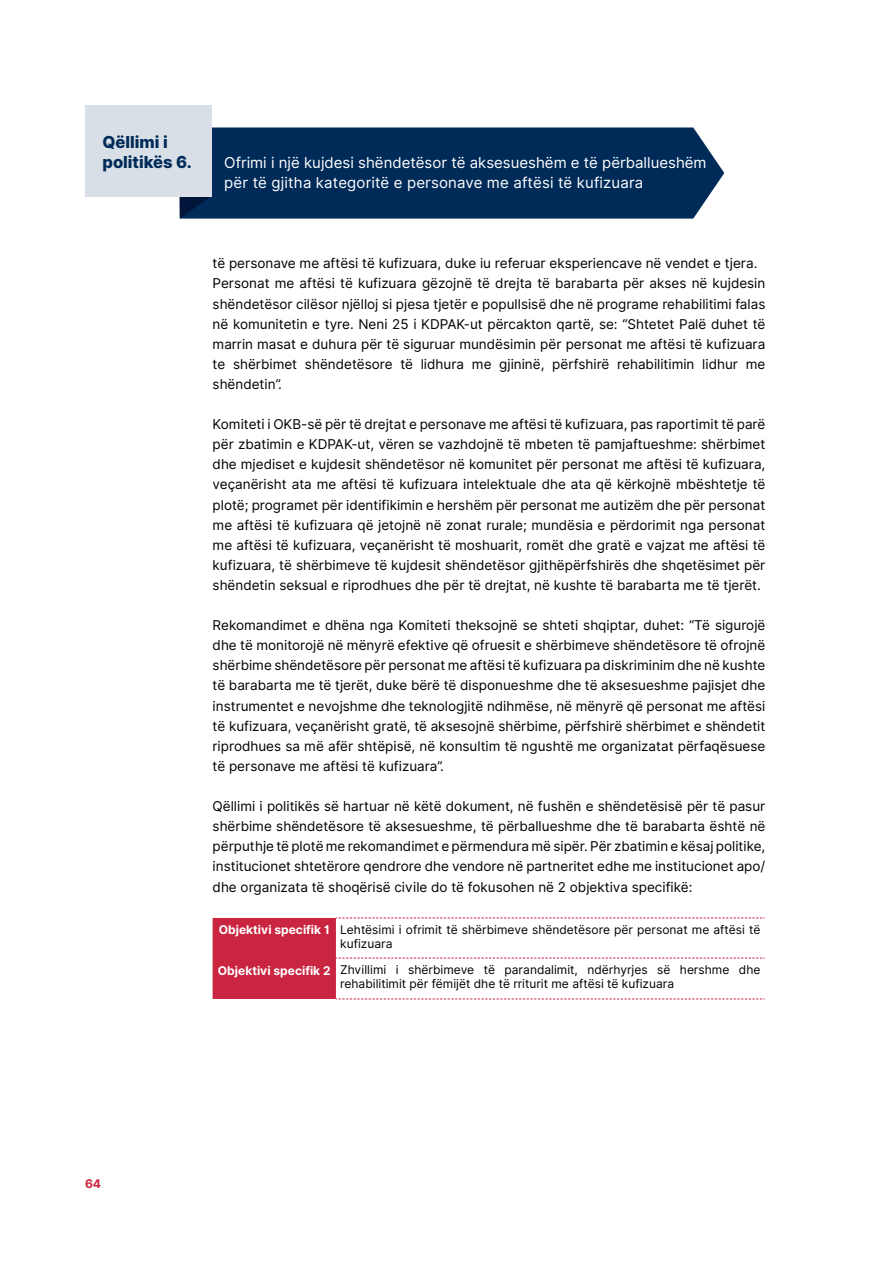
<style>
.page{position:relative;width:893px;height:1263px;background:#fff}
.page>*{position:absolute;margin:0;border:0;box-sizing:border-box;transform-origin:0 0}
.t1{font:800 16.5px/20.1px "Inter";color:#002b59}
.t2{font:15px/20.1px "Inter";color:#fff}
.t3{font:13.5px/20.1px "Inter";color:#000;text-align:justify}
.t4{font:12px/14.4px "Inter";color:#000}
.t5{font:700 12px "Inter";color:#c92440}
.s1{font-weight:700;color:#fff}
</style>
<div class="page">
<svg style="left:213px;top:917px;width:552px;height:82px"></svg>
<div style="left:211px;top:127px;width:513px;height:92px;background:#002b59"></div>
<svg style="left:180px;top:196px;width:31px;height:23px"></svg>
<div style="left:85px;top:105px;width:126px;height:91px;background:#d9dfe6"></div>
<p class="t1" style="left:102px;top:132px;width:91px">Qëllimi i politikës 6.</p>
<p class="t2" style="left:224px;top:152px;width:484px">Ofrimi i një kujdesi shëndetësor të aksesueshëm e të përballueshëm për të gjitha kategoritë e personave me aftësi të kufizuara</p>
<p class="t3" style="left:213px;top:253px;width:554px;text-align:left">të personave me aftësi të kufizuara, duke iu referuar eksperiencave në vendet e tjera.<br>Personat me aftësi të kufizuara gëzojnë të drejta të barabarta për akses në kujdesin shëndetësor cilësor njëlloj si pjesa tjetër e popullsisë dhe në programe rehabilitimi falas në komunitetin e tyre. Neni 25 i KDPAK-ut përcakton qartë, se: “Shtetet Palë duhet të marrin masat e duhura për të siguruar mundësimin për personat me aftësi të kufizuara te shërbimet shëndetësore të lidhura me gjininë, përfshirë rehabilitimin lidhur me shëndetin”.</p>
<p class="t3" style="left:213px;top:414px;width:554px">Komiteti i OKB-së për të drejtat e personave me aftësi të kufizuara, pas raportimit të parë për zbatimin e KDPAK-ut, vëren se vazhdojnë të mbeten të pamjaftueshme: shërbimet dhe mjediset e kujdesit shëndetësor në komunitet për personat me aftësi të kufizuara, veçanërisht ata me aftësi të kufizuara intelektuale dhe ata që kërkojnë mbështetje të plotë; programet për identifikimin e hershëm për personat me autizëm dhe për personat me aftësi të kufizuara që jetojnë në zonat rurale; mundësia e përdorimit nga personat me aftësi të kufizuara, veçanërisht të moshuarit, romët dhe gratë e vajzat me aftësi të kufizuara, të shërbimeve të kujdesit shëndetësor gjithëpërfshirës dhe shqetësimet për shëndetin seksual e riprodhues dhe për të drejtat, në kushte të barabarta me të tjerët.</p>
<p class="t3" style="left:213px;top:615px;width:554px">Rekomandimet e dhëna nga Komiteti theksojnë se shteti shqiptar, duhet: “Të sigurojë dhe të monitorojë në mënyrë efektive që ofruesit e shërbimeve shëndetësore të ofrojnë shërbime shëndetësore për personat me aftësi të kufizuara pa diskriminim dhe në kushte të barabarta me të tjerët, duke bërë të disponueshme dhe të aksesueshme pajisjet dhe instrumentet e nevojshme dhe teknologjitë ndihmëse, në mënyrë që personat me aftësi të kufizuara, veçanërisht gratë, të aksesojnë shërbime, përfshirë shërbimet e shëndetit riprodhues sa më afër shtëpisë, në konsultim të ngushtë me organizatat përfaqësuese të personave me aftësi të kufizuara”.</p>
<p class="t3" style="left:213px;top:796px;width:554px">Qëllimi i politikës së hartuar në këtë dokument, në fushën e shëndetësisë për të pasur shërbime shëndetësore të aksesueshme, të përballueshme dhe të barabarta është në përputhje të plotë me rekomandimet e përmendura më sipër. Për zbatimin e kësaj politike, institucionet shtetërore qendrore dhe vendore në partneritet edhe me institucionet apo/ dhe organizata të shoqërisë civile do të fokusohen në 2 objektiva specifikë:</p>
<p class="t4" style="left:340px;top:922px;width:422px;text-indent:-121px"><span class="s1">Objektivi specifik 1</span> Lehtësimi i ofrimit të shërbimeve shëndetësore për personat me aftësi të kufizuara</p>
<p class="t4" style="left:340px;top:962px;width:422px;text-indent:-122px"><span class="s1">Objektivi specifik 2</span> Zhvillimi i shërbimeve të parandalimit, ndërhyrjes së hershme dhe rehabilitimit për fëmijët dhe të rriturit me aftësi të kufizuara</p>
<p class="t5" style="left:85px;top:1174px;width:18px">64</p>
</div>
